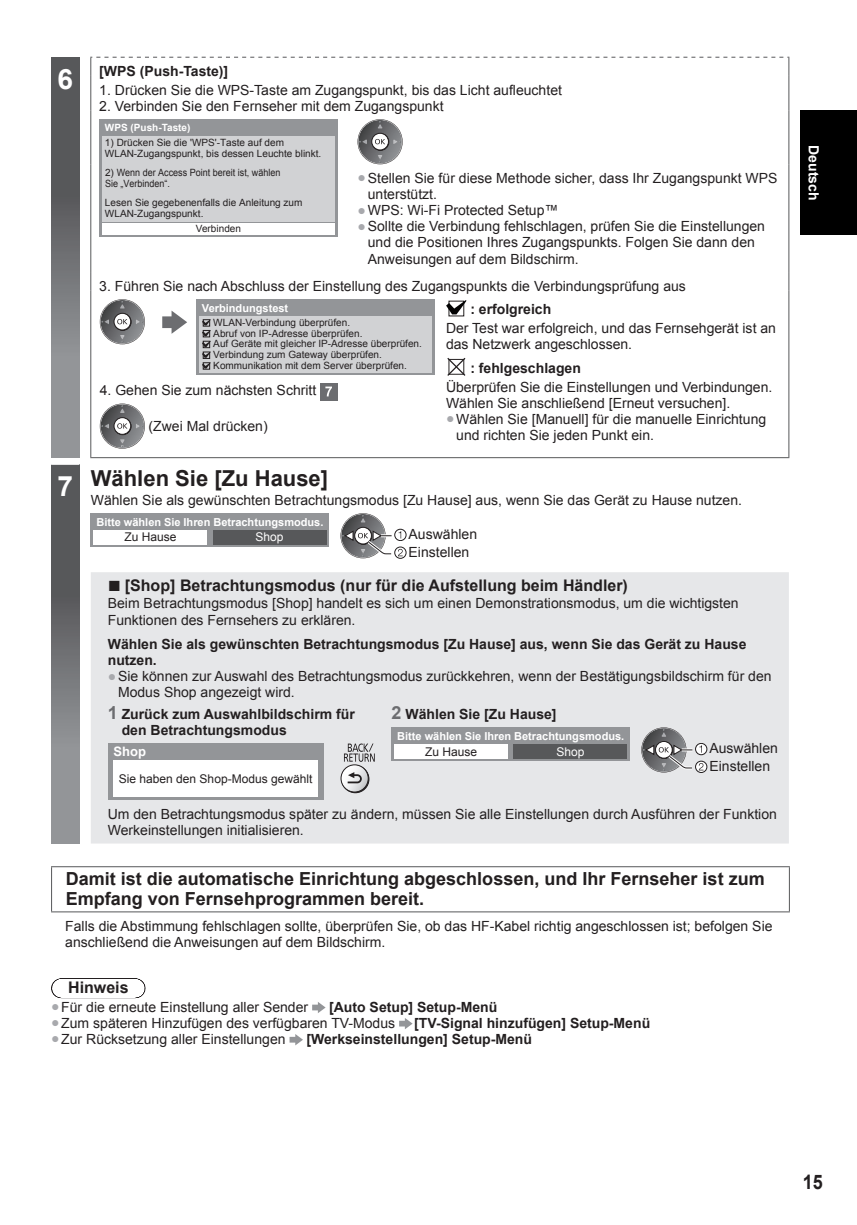
<style>
.page{position:relative;width:857px;height:1225px;background:#fff}
.page>*{position:absolute;margin:0;border:0;box-sizing:border-box;transform-origin:0 0}
.t1{font:700 28px "Arial";color:#fff}
.t2{font:700 22px "Arial";color:#231f20}
.t3{font:700 20px "Arial";color:#231f20;scale:.9 1}
.t4{font:700 18px/20.8px "Arial";color:#231f20}
.t5{font:700 16px "Arial";color:#231f20}
.t6{font:14px/16px "Arial";color:#231f20}
.t7{font:700 14px/16.2px "Arial";color:#231f20}
.t8{font:700 14px "Arial";color:#fff}
.t9{font:700 13px "Arial";color:#fff}
.t10{font:12px "Arial";color:#231f20}
.t11{font:12px "Arial";color:#fff}
.t12{font:700 11px "Arial";color:#fff}
.t13{font:10px/10.8px "Arial";color:#231f20}
.t14{font:700 10px "Arial";color:#fff}
.s1{color:#a8a9ad}
.s2{font-size:28px;color:#fff}
.s3{font-size:22px}
.s4{font-size:18px;color:#6c6d70}
</style>
<div class="page">
<div style="left:799px;top:111px;width:57px;height:124px;background:#000"></div>
<svg style="left:51px;top:57px;width:28px;height:401px;background:#727376"></svg>
<hr style="left:90px;top:76px;width:1px;height:35px;background:#57585a">
<svg style="left:90px;top:272px;width:1px;height:19px"></svg>
<hr style="left:90px;top:291px;width:1px;height:166px;background:#57585a">
<hr style="left:90px;top:457px;width:699px;height:1px;background:#57585a">
<svg style="left:90px;top:57px;width:699px;height:19px"></svg>
<hr style="left:788px;top:76px;width:1px;height:35px;background:#57585a">
<hr style="left:788px;top:164px;width:1px;height:108px;background:#57585a">
<svg style="left:788px;top:272px;width:1px;height:19px"></svg>
<hr style="left:788px;top:291px;width:1px;height:166px;background:#57585a">
<hr style="left:90px;top:111px;width:1px;height:53px;background:#57585a">
<hr style="left:90px;top:164px;width:1px;height:108px;background:#57585a">
<hr style="left:788px;top:111px;width:1px;height:53px;background:#57585a">
<div style="left:99px;top:119px;width:238px;height:118px;background:#939598"></div>
<div style="left:102px;top:136px;width:232px;height:85px;background:#d1d2d4"></div>
<div style="left:102px;top:223px;width:232px;height:12px;background:#fff"></div>
<svg style="left:357px;top:119px;width:45px;height:45px"></svg>
<svg style="left:100px;top:299px;width:45px;height:45px"></svg>
<svg style="left:162px;top:310px;width:25px;height:24px"></svg>
<div style="left:196px;top:299px;width:238px;height:76px;background:#939598"></div>
<div style="left:199px;top:316px;width:232px;height:57px;background:#d1d2d4"></div>
<div style="left:203px;top:362px;width:7px;height:7px;border:1px solid #231f20"></div>
<svg style="left:202px;top:319px;width:9px;height:49px"></svg>
<svg style="left:446px;top:300px;width:20px;height:14px"></svg>
<svg style="left:447px;top:357px;width:19px;height:19px"></svg>
<div style="left:448px;top:359px;width:16px;height:16px;border:1px solid #231f20"></div>
<div style="left:320px;top:383px;width:17px;height:17px;background:#6c6d70"></div>
<svg style="left:325px;top:386px;width:7px;height:10px"></svg>
<svg style="left:100px;top:403px;width:45px;height:46px"></svg>
<svg style="left:51px;top:465px;width:28px;height:378px;background:#727376"></svg>
<svg style="left:51px;top:464px;width:28px;height:1px"></svg>
<div style="left:91px;top:513px;width:238px;height:34px;background:#939598"></div>
<div style="left:213px;top:530px;width:113px;height:14px;background:#57585a"></div>
<div style="left:94px;top:530px;width:113px;height:14px;background:#fff"></div>
<div style="left:394px;top:529px;width:12px;height:12px;border:1px solid #231f20;border-radius:50%"></div>
<div style="left:394px;top:547px;width:12px;height:11px;border:1px solid #231f20;border-radius:50%"></div>
<svg style="left:340px;top:513px;width:62px;height:46px"></svg>
<div style="left:91px;top:572px;width:697px;height:271px;background:#e6e7e9"></div>
<div style="left:391px;top:727px;width:238px;height:34px;background:#939598"></div>
<div style="left:513px;top:744px;width:113px;height:14px;background:#57585a"></div>
<div style="left:394px;top:744px;width:113px;height:14px;background:#fff"></div>
<div style="left:695px;top:743px;width:11px;height:11px;background:#fff;border-radius:50%"></div>
<div style="left:694px;top:743px;width:12px;height:12px;border:1px solid #231f20;border-radius:50%"></div>
<div style="left:694px;top:761px;width:12px;height:12px;border:1px solid #231f20;border-radius:50%"></div>
<svg style="left:641px;top:727px;width:62px;height:46px;background:#a6a7a8"></svg>
<div style="left:108px;top:743px;width:215px;height:57px;background:#939598"></div>
<div style="left:113px;top:760px;width:204px;height:37px;background:#fff"></div>
<div style="left:341px;top:765px;width:28px;height:28px;border:1px solid #231f20;border-radius:50%"></div>
<svg style="left:341px;top:765px;width:27px;height:27px"></svg>
<div style="left:340px;top:764px;width:28px;height:28px;border:1px solid #231f20;border-radius:50%"></div>
<svg style="left:347px;top:772px;width:14px;height:11px"></svg>
<svg style="left:344px;top:743px;width:30px;height:19px"></svg>
<hr style="left:51px;top:866px;width:738px;height:1px;background:#57585a">
<hr style="left:51px;top:867px;width:1px;height:44px;background:#57585a">
<hr style="left:51px;top:911px;width:738px;height:1px;background:#57585a">
<hr style="left:788px;top:867px;width:1px;height:44px;background:#57585a">
<svg style="left:61px;top:978px;width:75px;height:20px"></svg>
<svg style="left:312px;top:1002px;width:13px;height:11px"></svg>
<svg style="left:399px;top:1018px;width:13px;height:11px"></svg>
<svg style="left:289px;top:1034px;width:14px;height:11px"></svg>
<h1 class="t1" style="left:57px;top:64px;width:17px">6</h1>
<p class="t7" style="left:99px;top:63px;width:130px">[WPS (Push-Taste)]</p>
<p class="t6" style="left:99px;top:82px;width:464px">1. Drücken Sie die WPS-Taste am Zugangspunkt, bis das Licht aufleuchtet</p>
<p class="t6" style="left:99px;top:98px;width:345px">2. Verbinden Sie den Fernseher mit dem Zugangspunkt</p>
<p class="t13" style="left:105px;top:137px;width:218px">1) Drücken Sie die 'WPS'-Taste auf dem<br>WLAN-Zugangspunkt, bis dessen Leuchte blinkt.</p>
<p class="t13" style="left:105px;top:167px;width:177px">2) Wenn der Access Point bereit ist, wählen<br>Sie „Verbinden“.</p>
<p class="t13" style="left:105px;top:197px;width:199px">Lesen Sie gegebenenfalls die Anleitung zum<br>WLAN-Zugangspunkt.</p>
<p class="t14" style="left:105px;top:122px;width:87px">WPS (Push-Taste)</p>
<p class="t6" style="left:367px;top:170px;width:411px;text-indent:-10px"><span class="s1">●</span>Stellen Sie für diese Methode sicher, dass Ihr Zugangspunkt WPS unterstützt.</p>
<p class="t6" style="left:357px;top:202px;width:202px"><span class="s1">●</span>WPS: Wi-Fi Protected Setup™</p>
<p class="t6" style="left:367px;top:218px;width:398px;text-indent:-10px"><span class="s1">●</span>Sollte die Verbindung fehlschlagen, prüfen Sie die Einstellungen und die Positionen Ihres Zugangspunkts. Folgen Sie dann den<br>Anweisungen auf dem Bildschirm.</p>
<p class="t6" style="left:99px;top:278px;width:587px">3. Führen Sie nach Abschluss der Einstellung des Zugangspunkts die Verbindungsprüfung aus</p>
<p class="t13" style="left:213px;top:317px;width:210px">WLAN-Verbindung überprüfen.<br>Abruf von IP-Adresse überprüfen.<br>Auf Geräte mit gleicher IP-Adresse überprüfen.<br>Verbindung zum Gateway überprüfen.<br>Kommunikation mit dem Server überprüfen.</p>
<p class="t13" style="left:196px;top:223px;width:47px">Verbinden</p>
<p class="t12" style="left:202px;top:301px;width:88px">Verbindungstest</p>
<p class="t7" style="left:470px;top:301px;width:82px">: erfolgreich</p>
<p class="t6" style="left:446px;top:320px;width:331px">Der Test war erfolgreich, und das Fernsehgerät ist an das Netzwerk angeschlossen.</p>
<p class="t7" style="left:470px;top:360px;width:112px">: fehlgeschlagen</p>
<p class="t6" style="left:446px;top:379px;width:328px">Überprüfen Sie die Einstellungen und Verbindungen.<br>Wählen Sie anschließend [Erneut versuchen].</p>
<p class="t6" style="left:456px;top:411px;width:311px;text-indent:-10px"><span class="s1">●</span>Wählen Sie [Manuell] für die manuelle Einrichtung und richten Sie jeden Punkt ein.</p>
<p class="t6" style="left:100px;top:382px;width:218px">4. Gehen Sie zum nächsten Schritt</p>
<p class="t6" style="left:148px;top:418px;width:121px">(Zwei Mal drücken)</p>
<h2 class="t2" style="left:57px;top:466px;width:272px"><span class="s2">7</span> Wählen Sie [Zu Hause]</h2>
<p class="t6" style="left:91px;top:492px;width:652px">Wählen Sie als gewünschten Betrachtungsmodus [Zu Hause] aus, wenn Sie das Gerät zu Hause nutzen.</p>
<p class="t12" style="left:96px;top:515px;width:228px">Bitte wählen Sie Ihren Betrachtungsmodus.</p>
<p class="t10" style="left:124px;top:530px;width:54px">Zu Hause</p>
<p class="t11" style="left:255px;top:530px;width:30px">Shop</p>
<p class="t6" style="left:408px;top:525px;width:70px;line-height:17.8px">Auswählen<br>Einstellen</p>
<p class="t5" style="left:108px;top:577px;width:521px"><span class="s3">■</span> [Shop] Betrachtungsmodus (nur für die Aufstellung beim Händler)</p>
<p class="t6" style="left:108px;top:595px;width:632px">Beim Betrachtungsmodus [Shop] handelt es sich um einen Demonstrationsmodus, um die wichtigsten<br>Funktionen des Fernsehers zu erklären.</p>
<p class="t7" style="left:108px;top:636px;width:639px">Wählen Sie als gewünschten Betrachtungsmodus [Zu Hause] aus, wenn Sie das Gerät zu Hause nutzen.</p>
<p class="t6" style="left:118px;top:668px;width:654px;text-indent:-10px"><span class="s1">●</span>Sie können zur Auswahl des Betrachtungsmodus zurückkehren, wenn der Bestätigungsbildschirm für den<br>Modus Shop angezeigt wird.</p>
<p class="t7" style="left:122px;top:706px;width:234px;text-indent:-14px"><span class="s4">1</span> Zurück zum Auswahlbildschirm für den Betrachtungsmodus</p>
<p class="t7" style="left:391px;top:706px;width:166px"><span class="s4">2</span> Wählen Sie [Zu Hause]</p>
<p class="t12" style="left:397px;top:729px;width:228px">Bitte wählen Sie Ihren Betrachtungsmodus.</p>
<p class="t10" style="left:425px;top:744px;width:54px">Zu Hause</p>
<p class="t11" style="left:556px;top:744px;width:30px">Shop</p>
<p class="t6" style="left:709px;top:739px;width:70px;line-height:17.8px">Auswählen<br>Einstellen</p>
<p class="t9" style="left:113px;top:744px;width:34px">Shop</p>
<p class="t10" style="left:119px;top:772px;width:195px">Sie haben den Shop-Modus gewählt</p>
<p class="t6" style="left:108px;top:806px;width:670px">Um den Betrachtungsmodus später zu ändern, müssen Sie alle Einstellungen durch Ausführen der Funktion<br>Werkeinstellungen initialisieren.</p>
<p class="t4" style="left:66px;top:868px;width:700px">Damit ist die automatische Einrichtung abgeschlossen, und Ihr Fernseher ist zum<br>Empfang von Fernsehprogrammen bereit.</p>
<p class="t6" style="left:65px;top:918px;width:708px">Falls die Abstimmung fehlschlagen sollte, überprüfen Sie, ob das HF-Kabel richtig angeschlossen ist; befolgen Sie anschließend die Anweisungen auf dem Bildschirm.</p>
<p class="t5" style="left:68px;top:978px;width:62px">Hinweis</p>
<p class="t6" style="left:51px;top:999px;width:258px"><span class="s1">●</span>Für die erneute Einstellung aller Sender</p>
<p class="t7" style="left:329px;top:999px;width:169px">[Auto Setup] Setup-Menü</p>
<p class="t6" style="left:51px;top:1015px;width:345px"><span class="s1">●</span>Zum späteren Hinzufügen des verfügbaren TV-Modus</p>
<p class="t7" style="left:414px;top:1015px;width:237px">[TV-Signal hinzufügen] Setup-Menü</p>
<p class="t6" style="left:51px;top:1031px;width:236px"><span class="s1">●</span>Zur Rücksetzung aller Einstellungen</p>
<p class="t7" style="left:306px;top:1031px;width:227px">[Werkseinstellungen] Setup-Menü</p>
<p class="t8" style="left:821px;top:145px;width:57px;rotate:90deg">Deutsch</p>
<h3 class="t3" style="left:802px;top:1170px;width:24px">15</h3>
</div>
